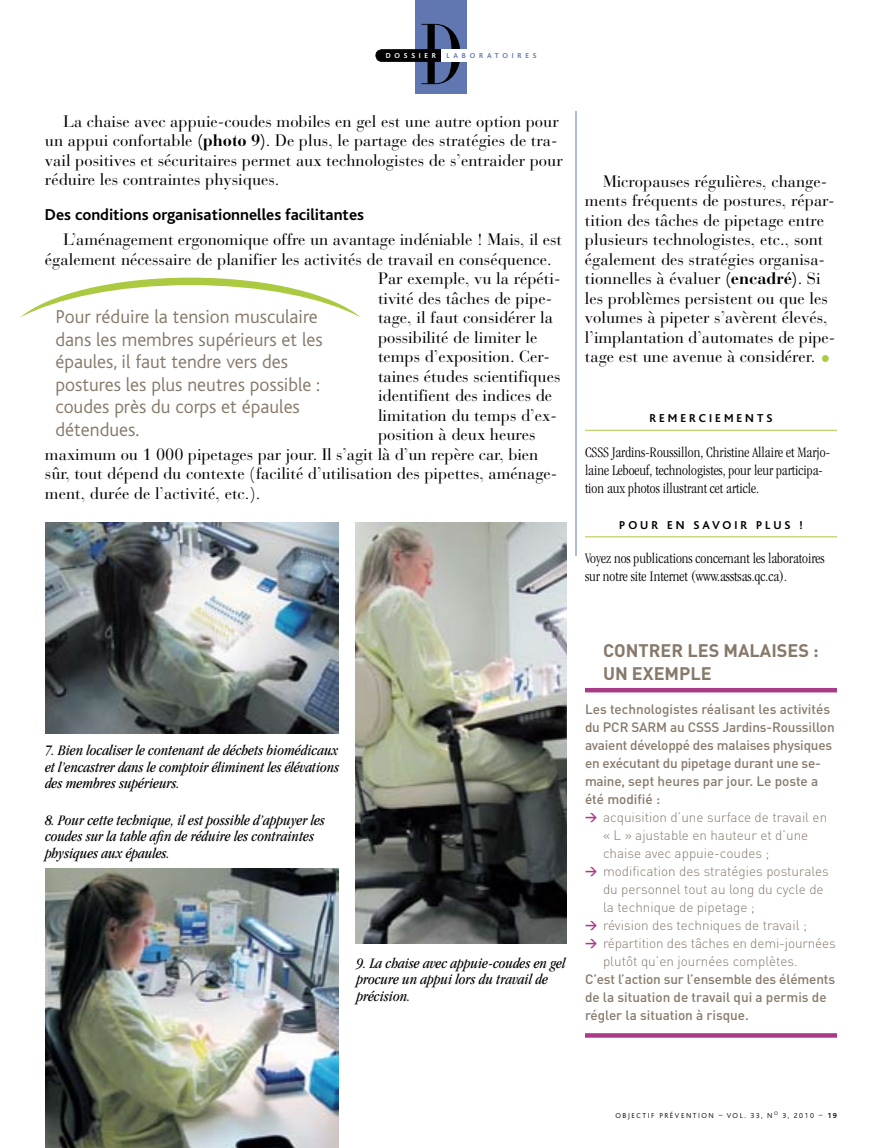
<style>
.page{position:relative;width:891px;height:1148px;background:#fff}
.page>*{position:absolute;margin:0;border:0;box-sizing:border-box;transform-origin:0 0}
.t1{font:300 19.5px/22.5px "Bliss";color:#86796a}
.t2{font:700 18px/22.5px "DIN";color:#86796a}
.t3{font:16.5px/19.5px "Bauer Bodoni";color:#000}
.t4{font:700 16.5px "Bliss";color:#000}
.t5{font:italic condensed 15px/16.5px "Garamond";color:#000}
.t6{font:300 condensed 15px/18px "Garamond";color:#000}
.t7{font:500 13.5px/18px "DIN";letter-spacing:-.01em;color:#86796a}
.t8{font:300 13.5px "DIN";color:#86796a}
.t9{font:700 12px "Bliss";letter-spacing:.25em;color:#000}
.t10{font:300 7.5px "Bliss";letter-spacing:.2em;color:#000}
.t11{font:700 7.5px "Bliss";letter-spacing:.5em;color:#6177b1}
.t12{font:700 7.5px "Bliss";letter-spacing:.5em;color:#fff}
.s1{font-weight:700}
.s2{font-family:"Bliss";font-weight:300;font-size:36px;color:#abca41}
.s3{font-weight:700;font-size:12px;color:#a93a86}
</style>
<div class="page">
<div style="left:415px;top:0;width:52px;height:93px;background:#6177b1"></div>
<svg style="left:422px;top:24px;width:38px;height:60px"></svg>
<hr style="left:585px;top:430px;width:252px;height:1px;background:#abca41">
<hr style="left:585px;top:536px;width:252px;height:1px;background:#abca41">
<div style="left:376px;top:50px;width:81px;height:11px;background:#000;border-radius:6px"></div>
<div style="left:376px;top:50px;width:81px;height:12px;border:1px solid #000;border-radius:6px"></div>
<div style="left:441px;top:50px;width:26px;height:12px;background:#fff"></div>
<svg style="left:20px;top:277px;width:341px;height:41px"></svg>
<hr style="left:576px;top:111px;width:1px;height:445px;background:#6177b1">
<hr style="left:585px;top:688px;width:252px;height:4px;background:#a93a86">
<svg style="left:585px;top:1033px;width:252px;height:4px"></svg>
<img style="left:45px;top:522px;width:294px;height:211px">
<img style="left:356px;top:522px;width:211px;height:421px">
<img style="left:45px;top:868px;width:294px;height:280px">
<p class="t12" style="left:386px;top:51px;width:52px">DOSSIER</p>
<p class="t11" style="left:447px;top:51px;width:31px">LABOR</p>
<p class="t11" style="left:487px;top:51px;width:24px">ATOIRES</p>
<p class="t3" style="left:45px;top:112px;width:519px;text-indent:18px">La chaise avec appuie-coudes mobiles en gel est une autre option pour un appui confortable <span class="s1">(photo 9)</span>. De plus, le partage des stratégies de tra&shy;vail positives et sécuritaires permet aux technologistes de s’entraider pour réduire les contraintes physiques.</p>
<p class="t4" style="left:45px;top:206px;width:321px">DES CONDITIONS ORGANISATIONNELLES FACILITANTES</p>
<p class="t3" style="left:63px;top:230px;width:500px">L’aménagement ergonomique offre un avantage indéniable ! Mais, il est</p>
<p class="t3" style="left:45px;top:250px;width:508px">également nécessaire de planifier les activités de travail en conséquence.</p>
<p class="t3" style="left:378px;top:269px;width:184px">Par exemple, vu la répéti-</p>
<p class="t3" style="left:378px;top:289px;width:176px">tivité des tâches de pipe-</p>
<p class="t3" style="left:378px;top:308px;width:176px">tage, il faut considérer la</p>
<p class="t3" style="left:378px;top:328px;width:161px">possibilité de limiter le</p>
<p class="t3" style="left:378px;top:347px;width:173px">temps d’exposition. Cer-</p>
<p class="t3" style="left:378px;top:367px;width:184px">taines études scientifiques</p>
<p class="t3" style="left:378px;top:386px;width:176px">identifient des indices de</p>
<p class="t3" style="left:378px;top:406px;width:180px">limitation du temps d’ex-</p>
<p class="t3" style="left:378px;top:425px;width:159px">position à deux heures</p>
<p class="t3" style="left:45px;top:445px;width:495px">maximum ou 1 000 pipetages par jour. Il s’agit là d’un repère car, bien</p>
<p class="t3" style="left:45px;top:464px;width:514px">sûr, tout dépend du contexte (facilité d’utilisation des pipettes, aménage-</p>
<p class="t3" style="left:45px;top:484px;width:217px">ment, durée de l’activité, etc.).</p>
<p class="t1" style="left:56px;top:306px;width:269px">Pour réduire la tension musculaire dans les membres supérieurs et les épaules, il faut tendre vers des postures les plus neutres possible : coudes près du corps et épaules détendues.</p>
<p class="t3" style="left:585px;top:172px;width:252px;text-indent:18px">Micropauses régulières, change&shy;ments fréquents de postures, répar&shy;tition des tâches de pipetage entre plusieurs technologistes, etc., sont également des stratégies organisa&shy;tionnelles à évaluer <span class="s1">(encadré)</span>. Si les problèmes persistent ou que les volumes à pipeter s’avèrent élevés, l’implantation d’automates de pipe&shy;tage est une avenue à considérer. <span class="s2">•</span></p>
<p class="t9" style="left:649px;top:412px;width:40px">REMERCIE</p>
<p class="t9" style="left:724px;top:412px;width:49px">MENTS</p>
<p class="t6" style="left:585px;top:443px;width:246px">CSSS Jardins-Roussillon, Christine Allaire et Marjo&shy;laine Leboeuf, technologistes, pour leur participa&shy;tion aux photos illustrant cet article.</p>
<p class="t9" style="left:619px;top:519px;width:113px">PO UR EN SAVOIR</p>
<p class="t9" style="left:756px;top:519px;width:48px">PLUS !</p>
<p class="t6" style="left:585px;top:550px;width:241px">Voyez nos publications concernant les laboratoires sur notre site Internet (www.asstsas.qc.ca).</p>
<p class="t5" style="left:45px;top:742px;width:296px;text-align:justify">7. Bien localiser le contenant de déchets biomédicaux et l’encastrer dans le comptoir éliminent les élévations des membres supérieurs.</p>
<p class="t5" style="left:45px;top:811px;width:281px">8. Pour cette technique, il est possible d’appuyer les coudes sur la table afin de réduire les contraintes physiques aux épaules.</p>
<p class="t5" style="left:356px;top:954px;width:211px">9. La chaise avec appuie-coudes en gel procure un appui lors du travail de précision.</p>
<p class="t2" style="left:603px;top:638px;width:217px">CONTRER LES MALAISES :<br>UN EXEMPLE</p>
<p class="t7" style="left:585px;top:699px;width:247px">Les technologistes réalisant les activités</p>
<p class="t7" style="left:585px;top:717px;width:251px">du PCR SARM au CSSS Jardins-Roussillon</p>
<p class="t7" style="left:585px;top:735px;width:249px">avaient développé des malaises physiques</p>
<p class="t7" style="left:585px;top:753px;width:237px">en exécutant du pipetage durant une se-</p>
<p class="t7" style="left:585px;top:771px;width:235px">maine, sept heures par jour. Le poste a</p>
<p class="t7" style="left:585px;top:789px;width:77px">été modifié :</p>
<p class="t8" style="left:585px;top:809px;width:244px"><span class="s3">&gt;</span> acquisition d’une surface de travail en</p>
<p class="t8" style="left:603px;top:827px;width:207px">« L » ajustable en hauteur et d’une</p>
<p class="t8" style="left:603px;top:845px;width:168px">chaise avec appuie-coudes ;</p>
<p class="t8" style="left:585px;top:863px;width:245px"><span class="s3">&gt;</span> modification des stratégies posturales</p>
<p class="t8" style="left:603px;top:881px;width:222px">du personnel tout au long du cycle de</p>
<p class="t8" style="left:603px;top:899px;width:153px">la technique de pipetage ;</p>
<p class="t8" style="left:585px;top:917px;width:223px"><span class="s3">&gt;</span> révision des techniques de travail ;</p>
<p class="t8" style="left:585px;top:935px;width:252px"><span class="s3">&gt;</span> répartition des tâches en demi-journées</p>
<p class="t8" style="left:603px;top:953px;width:196px">plutôt qu’en journées complètes.</p>
<p class="t7" style="left:585px;top:969px;width:252px">C’est l’action sur l’ensemble des éléments de la situation de travail qui a permis de régler la situation à risque.</p>
<p class="t10" style="left:615px;top:1111px;width:223px">OBJECTIF PRÉVENTION – VOL. 33, N<sup>O</sup> 3, 2010 – <span class="s1">19</span></p>
</div>
